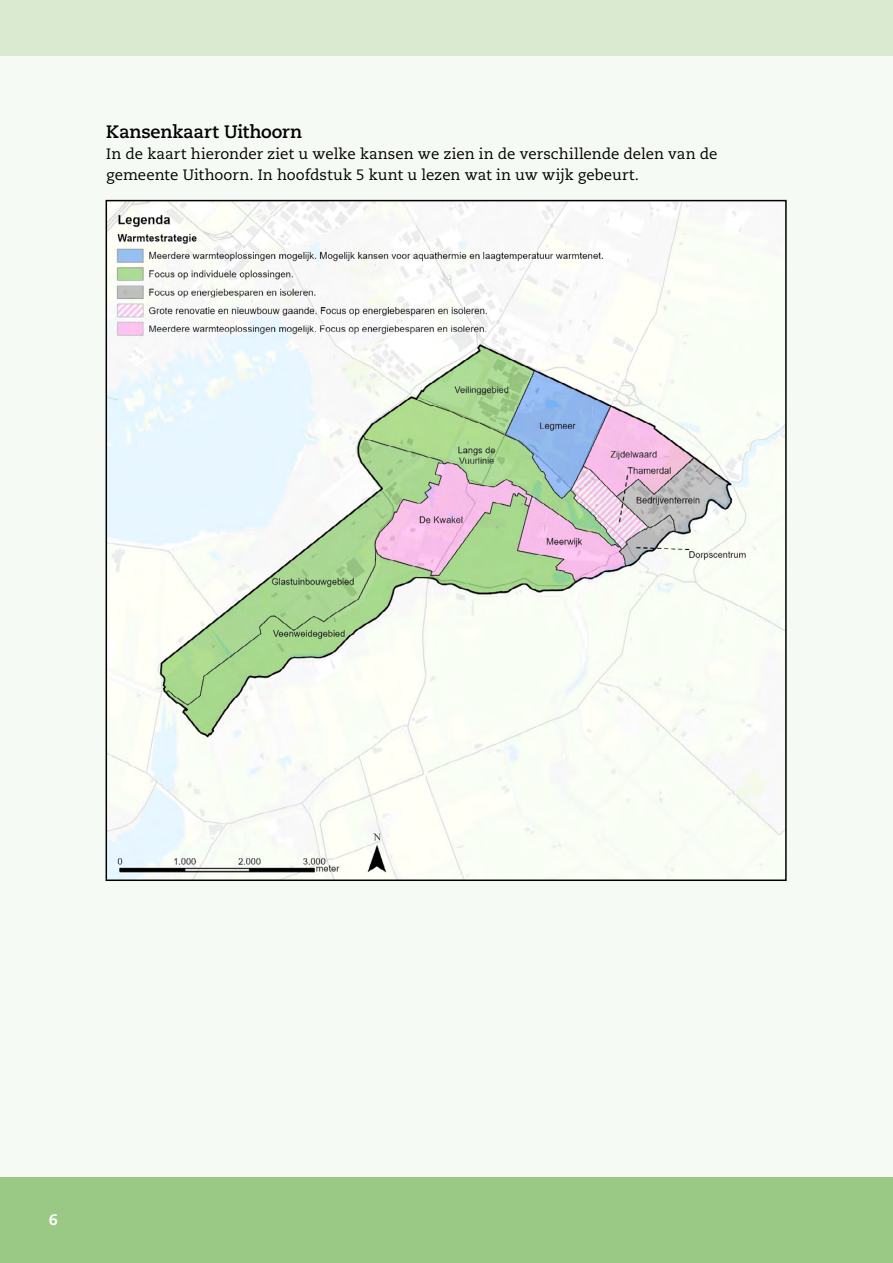
<style>
.page{position:relative;width:893px;height:1263px;background:#f6faf4}
.page>*{position:absolute;margin:0;border:0;box-sizing:border-box;transform-origin:0 0}
.kopje_12{font:700 18px "Caecilia LT Std";letter-spacing:-.01em;color:#000}
.plat{font:15px/21px "Caecilia LT Std";color:#000}
.t1{font:800 15px "Caecilia LT Std";color:#fff}
</style>
<div class="page">
<div style="left:0;top:1178px;width:893px;height:85px;background:#99c984"></div>
<div style="left:0;top:0;width:893px;height:55px;background:#daead1"></div>
<img style="left:109px;top:203px;width:675px;height:675px">
<p class="kopje_12" style="left:106px;top:121px;width:197px">Kansenkaart Uithoorn</p>
<p class="plat" style="left:106px;top:144px;width:613px">In de kaart hieronder ziet u welke kansen we zien in de verschillende delen van de gemeente Uithoorn. In hoofdstuk 5 kunt u lezen wat in uw wijk gebeurt.</p>
<p class="t1" style="left:49px;top:1210px;width:10px">6</p>
</div>
